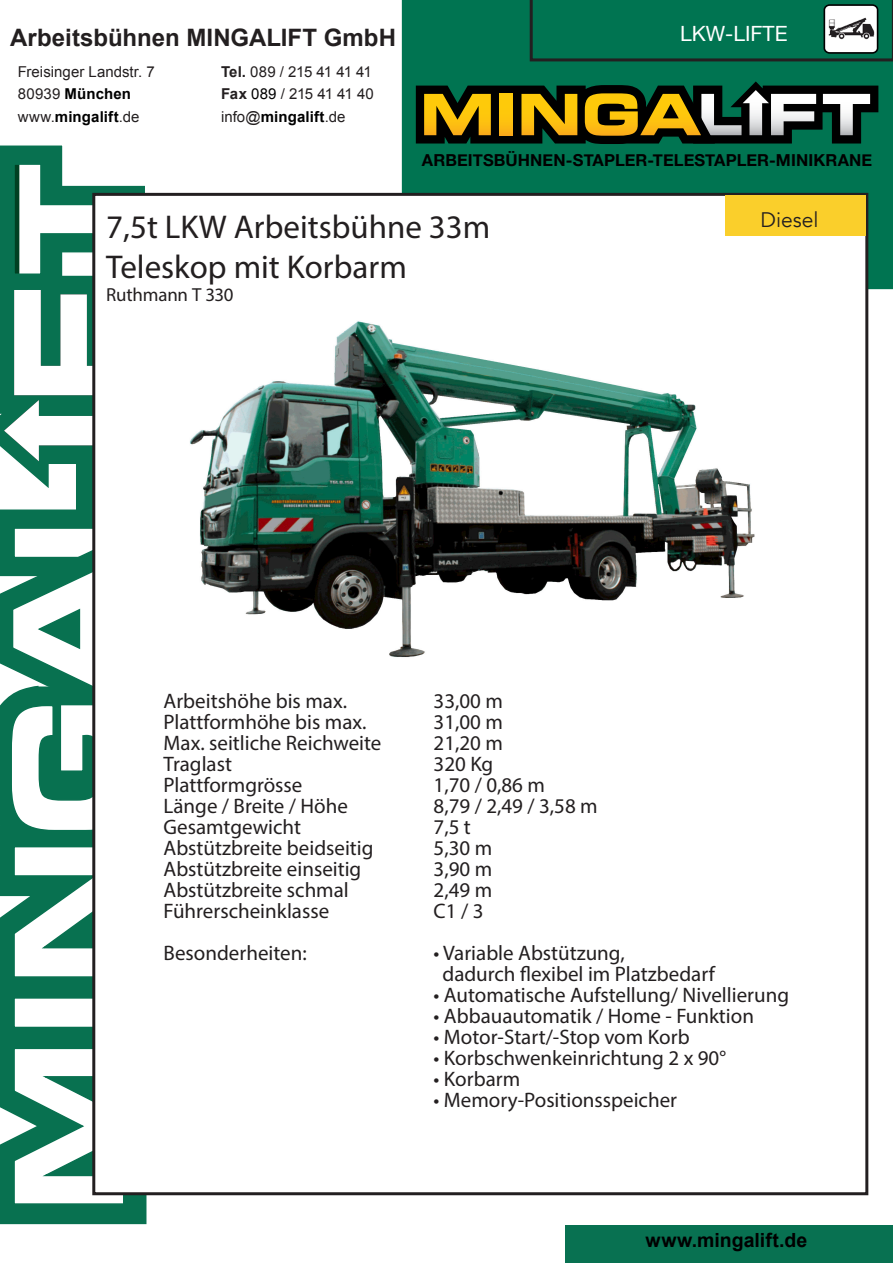
<style>
.page{position:relative;width:893px;height:1263px;background:#fff}
.page>*{position:absolute;margin:0;border:0;box-sizing:border-box;transform-origin:0 0}
.t1{font:33px "Myriad Pro";color:#231f20}
.t2{font:700 24px "Arial";color:#231f20}
.t3{font:21px "Myriad Pro";color:#231f20}
.t4{font:21px "Helvetica Neue";color:#fff}
.t5{font:21px "Avenir";color:#231f20}
.t6{font:700 19.5px "Arial";letter-spacing:.005em;color:#000}
.t7{font:18.9px "Myriad Pro";letter-spacing:-.01em;color:#231f20}
.t8{font:700 16.5px "Helvetica Neue";letter-spacing:.005em;color:#000}
.t9{font:15px/22.5px "Arial";letter-spacing:-.03em;color:#231f20}
.t10{font:15px/22.5px "Arial";color:#231f20}
.s1{font-weight:700}
.s2{color:#000}
.s3{font-weight:700;color:#000}
</style>
<div class="page">
<div style="left:402px;top:0;width:491px;height:289px;background:#007451"></div>
<svg style="left:0;top:145px;width:147px;height:378px"></svg>
<svg style="left:13px;top:163px;width:112px;height:113px"></svg>
<svg style="left:0;top:523px;width:149px;height:702px;fill:#087150"></svg>
<svg style="left:13px;top:1047px;width:112px;height:158px"></svg>
<div style="left:14px;top:998px;width:110px;height:29px;background:#fff"></div>
<div style="left:13px;top:997px;width:112px;height:31px;border:2px solid #087150"></div>
<svg style="left:13px;top:845px;width:79px;height:133px"></svg>
<svg style="left:4px;top:290px;width:88px;height:542px"></svg>
<div style="left:92px;top:193px;width:776px;height:1002px;background:#fff;border:3px solid #231f20"></div>
<div style="left:565px;top:1225px;width:328px;height:38px;background:#087151"></div>
<div style="left:725px;top:196px;width:140px;height:40px;background:#facf2b"></div>
<svg style="left:530px;top:0;width:363px;height:61px"></svg>
<svg style="left:416px;top:81px;width:462px;height:63px"></svg>
<img style="left:827px;top:16px;width:48px;height:25px">
<img style="left:190px;top:321px;width:565px;height:337px">
<p class="t2" style="left:10px;top:22px;width:387px">Arbeitsbühnen MINGALIFT GmbH</p>
<p class="t9" style="left:221px;top:60px;width:154px"><span class="s1">Tel.</span> 089 / 215 41 41 41<br><span class="s1">Fax</span> <span class="s2">089</span> / 215 41 41 40 info@<span class="s3">mingalift</span>.de</p>
<p class="t10" style="left:18px;top:60px;width:138px">Freisinger Landstr. 7<br>80939 <span class="s3">München </span>www.<span class="s3">mingalift</span>.de</p>
<p class="t4" style="left:680px;top:18px;width:109px">LKW-LIFTE</p>
<p class="t8" style="left:422px;top:147px;width:452px">ARBEITSBÜHNEN-STAPLER-TELESTAPLER-MINIKRANE</p>
<p class="t1" style="left:106px;top:207px;width:386px">7,5t LKW Arbeitsbühne 33m</p>
<p class="t1" style="left:106px;top:247px;width:302px">Teleskop mit Korbarm</p>
<p class="t7" style="left:106px;top:283px;width:129px">Ruthmann T 330</p>
<p class="t5" style="left:761px;top:207px;width:59px">Diesel</p>
<p class="t3" style="left:164px;top:688px;width:185px">Arbeitshöhe bis max.</p>
<p class="t3" style="left:434px;top:688px;width:71px">33,00 m</p>
<p class="t3" style="left:164px;top:709px;width:204px">Plattformhöhe bis max.</p>
<p class="t3" style="left:434px;top:709px;width:71px">31,00 m</p>
<p class="t3" style="left:164px;top:730px;width:219px">Max. seitliche Reichweite</p>
<p class="t3" style="left:434px;top:730px;width:71px">21,20 m</p>
<p class="t3" style="left:164px;top:751px;width:70px">Traglast</p>
<p class="t3" style="left:434px;top:751px;width:61px">320 Kg</p>
<p class="t3" style="left:164px;top:772px;width:140px">Plattformgrösse</p>
<p class="t3" style="left:434px;top:772px;width:113px">1,70 / 0,86 m</p>
<p class="t3" style="left:164px;top:793px;width:186px">Länge / Breite / Höhe</p>
<p class="t3" style="left:434px;top:793px;width:166px">8,79 / 2,49 / 3,58 m</p>
<p class="t3" style="left:164px;top:814px;width:139px">Gesamtgewicht</p>
<p class="t3" style="left:434px;top:814px;width:39px">7,5 t</p>
<p class="t3" style="left:164px;top:835px;width:211px">Abstützbreite beidseitig</p>
<p class="t3" style="left:434px;top:835px;width:60px">5,30 m</p>
<p class="t3" style="left:164px;top:856px;width:199px">Abstützbreite einseitig</p>
<p class="t3" style="left:434px;top:856px;width:60px">3,90 m</p>
<p class="t3" style="left:164px;top:877px;width:187px">Abstützbreite schmal</p>
<p class="t3" style="left:434px;top:877px;width:60px">2,49 m</p>
<p class="t3" style="left:164px;top:898px;width:167px">Führerscheinklasse</p>
<p class="t3" style="left:434px;top:898px;width:51px">C1 / 3</p>
<p class="t3" style="left:164px;top:940px;width:145px">Besonderheiten:</p>
<p class="t3" style="left:434px;top:940px;width:193px">• Variable Abstützung,</p>
<p class="t3" style="left:442px;top:961px;width:274px">dadurch flexibel im Platzbedarf</p>
<p class="t3" style="left:434px;top:982px;width:357px">• Automatische Aufstellung/ Nivellierung</p>
<p class="t3" style="left:434px;top:1003px;width:322px">• Abbauautomatik / Home - Funktion</p>
<p class="t3" style="left:434px;top:1024px;width:258px">• Motor-Start/-Stop vom Korb</p>
<p class="t3" style="left:434px;top:1045px;width:294px">• Korbschwenkeinrichtung 2 x 90°</p>
<p class="t3" style="left:434px;top:1066px;width:88px">• Korbarm</p>
<p class="t3" style="left:434px;top:1087px;width:245px">• Memory-Positionsspeicher</p>
<p class="t6" style="left:646px;top:1227px;width:163px">www.mingalift.de</p>
</div>
